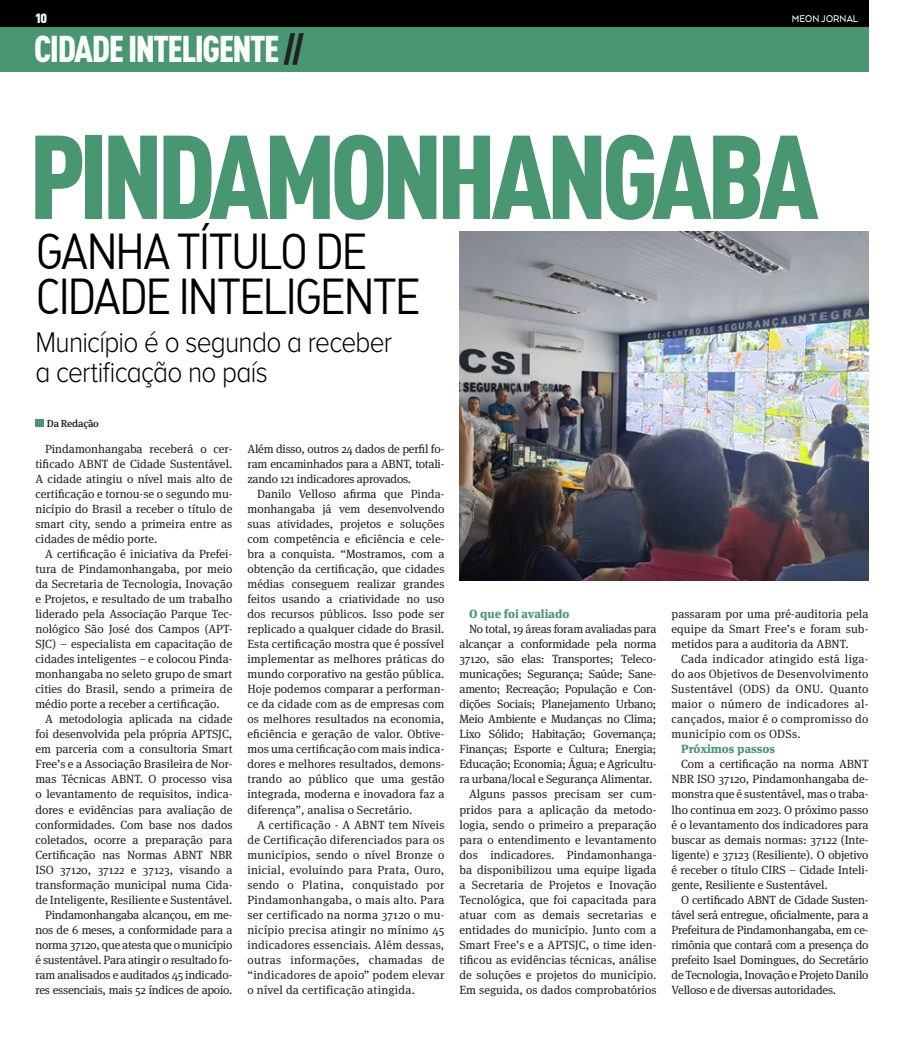
<style>
.page{position:relative;width:904px;height:1053px;background:#fff}
.page>*{position:absolute;margin:0;border:0;box-sizing:border-box;transform-origin:0 0}
.t1{font:117px "DIN Cond Black Alternate";letter-spacing:-.05em;color:#499672}
.t2{font:49.25px/45.4px "DIN Alternate";letter-spacing:-.065em;color:#000;scale:.89 1}
.t3{font:36.75px "DIN Cond Black Alternate";letter-spacing:-.045em;color:#fff}
.t4{font:300 29.5px/29.5px "Proxima Nova A";letter-spacing:-.03em;color:#000;scale:.89 1}
.t5{font:15.75px "DIN Cond Black Alternate";color:#fff}
.t6{font:11.88px/15px "Meta Serif OT";color:#231f20;text-align:justify}
.t7{font:800 11.88px "Meta Serif OT";color:#499672}
.t8{font:500 11.25px "Arquitecta";letter-spacing:.01em;color:#fff;scale:.89 1}
.t9{font:500 10.25px "Meta Serif OT";letter-spacing:-.02em;color:#231f20}
.s1{color:#231f20}
</style>
<div class="page">
<img style="left:459px;top:231px;width:409px;height:349px">
<div style="left:0;top:4px;width:868px;height:67px;background:#499672"></div>
<div style="left:35px;top:419px;width:9px;height:8px;background:#499672"></div>
<div style="left:0;top:0;width:868px;height:27px;background:#000"></div>
<h3 class="t5" style="left:35px;top:8px;width:13px">10</h3>
<p class="t8" style="left:792px;top:12px;width:76px">MEON JORNAL</p>
<p class="t3" style="left:34px;top:26px;width:271px">CIDADE INTELIGENTE <span class="s1">//</span></p>
<p class="t1" style="left:29px;top:104px;width:791px">PINDAMONHANGABA</p>
<p class="t2" style="left:35px;top:228px;width:434px">GANHA TÍTULO DE<br>CIDADE INTELIGENTE</p>
<p class="t4" style="left:35px;top:328px;width:402px">Município é o segundo a receber a certificação no país</p>
<p class="t9" style="left:47px;top:417px;width:54px">Da Redação</p>
<p class="t6" style="left:35px;top:441px;width:198px;text-indent:10px">Pindamonhangaba receberá o cer&shy;tificado ABNT de Cidade Sustentável.<br>A cidade atingiu o nível mais alto de certificação e tornou-se o segundo mu&shy;nicípio do Brasil a receber o título de smart city, sendo a primeira entre as cidades de médio porte.</p>
<p class="t6" style="left:35px;top:546px;width:198px;text-indent:10px">A certificação é iniciativa da Prefei&shy;tura de Pindamonhangaba, por meio da Secretaria de Tecnologia, Inovação e Projetos, e resultado de um trabalho liderado pela Associação Parque Tec&shy;nológico São José dos Campos (APT-SJC) – especialista em capacitação de cidades inteligentes – e colocou Pinda&shy;monhangaba no seleto grupo de smart cities do Brasil, sendo a primeira de médio porte a receber a certificação.</p>
<p class="t6" style="left:35px;top:711px;width:198px;text-indent:10px">A metodologia aplicada na cidade foi desenvolvida pela própria APTSJC, em parceria com a consultoria Smart Free’s e a Associação Brasileira de Nor&shy;mas Técnicas ABNT. O processo visa o levantamento de requisitos, indica&shy;dores e evidências para avaliação de conformidades. Com base nos dados coletados, ocorre a preparação para Certificação nas Normas ABNT NBR ISO 37120, 37122 e 37123, visando a transformação municipal numa Cida&shy;de Inteligente, Resiliente e Sustentável.</p>
<p class="t6" style="left:35px;top:906px;width:198px;text-indent:10px">Pindamonhangaba alcançou, em me&shy;nos de 6 meses, a conformidade para a norma 37120, que atesta que o município é sustentável. Para atingir o resultado fo&shy;ram analisados e auditados 45 indicado&shy;res essenciais, mais 52 índices de apoio.</p>
<p class="t6" style="left:247px;top:441px;width:198px">Além disso, outros 24 dados de perfil fo&shy;ram encaminhados para a ABNT, totali&shy;zando 121 indicadores aprovados.</p>
<p class="t6" style="left:247px;top:486px;width:198px;text-indent:10px">Danilo Velloso afirma que Pinda&shy;monhangaba já vem desenvolvendo suas atividades, projetos e soluções com competência e eficiência e cele&shy;bra a conquista. “Mostramos, com a obtenção da certificação, que cidades médias conseguem realizar grandes feitos usando a criatividade no uso dos recursos públicos. Isso pode ser replicado a qualquer cidade do Brasil.<br>Esta certificação mostra que é possível implementar as melhores práticas do mundo corporativo na gestão pública.<br>Hoje podemos comparar a performan&shy;ce da cidade com as de empresas com os melhores resultados na economia, eficiência e geração de valor. Obtive&shy;mos uma certificação com mais indica&shy;dores e melhores resultados, demons&shy;trando ao público que uma gestão integrada, moderna e inovadora faz a diferença”, analisa o Secretário.</p>
<p class="t6" style="left:247px;top:816px;width:198px;text-indent:10px">A certificação - A ABNT tem Níveis de Certificação diferenciados para os municípios, sendo o nível Bronze o inicial, evoluindo para Prata, Ouro, sendo o Platina, conquistado por Pindamonhangaba, o mais alto. Para ser certificado na norma 37120 o mu&shy;nicípio precisa atingir no mínimo 45 indicadores essenciais. Além dessas, outras informações, chamadas de “indicadores de apoio” podem elevar o nível da certificação atingida.</p>
<p class="t7" style="left:469px;top:606px;width:102px">O que foi avaliado</p>
<p class="t6" style="left:459px;top:621px;width:198px;text-indent:10px">No total, 19 áreas foram avaliadas para alcançar a conformidade pela norma 37120, são elas: Transportes; Teleco&shy;municações; Segurança; Saúde; Sane&shy;amento; Recreação; População e Con&shy;dições Sociais; Planejamento Urbano; Meio Ambiente e Mudanças no Clima; Lixo Sólido; Habitação; Governança; Finanças; Esporte e Cultura; Energia; Educação; Economia; Água; e Agricultu&shy;ra urbana/local e Segurança Alimentar.</p>
<p class="t6" style="left:459px;top:786px;width:198px;text-indent:10px">Alguns passos precisam ser cum&shy;pridos para a aplicação da metodo&shy;logia, sendo o primeiro a preparação para o entendimento e levantamento dos indicadores. Pindamonhanga&shy;ba disponibilizou uma equipe ligada a Secretaria de Projetos e Inovação Tecnológica, que foi capacitada para atuar com as demais secretarias e entidades do município. Junto com a Smart Free’s e a APTSJC, o time iden&shy;tificou as evidências técnicas, análise de soluções e projetos do município.<br>Em seguida, os dados comprobatórios</p>
<p class="t6" style="left:671px;top:606px;width:198px">passaram por uma pré-auditoria pela equipe da Smart Free’s e foram sub&shy;metidos para a auditoria da ABNT.</p>
<p class="t6" style="left:671px;top:651px;width:198px;text-indent:10px">Cada indicador atingido está liga&shy;do aos Objetivos de Desenvolvimento Sustentável (ODS) da ONU. Quanto maior o número de indicadores al&shy;cançados, maior é o compromisso do município com os ODSs.</p>
<p class="t7" style="left:681px;top:741px;width:96px">Próximos passos</p>
<p class="t6" style="left:671px;top:756px;width:198px;text-indent:10px">Com a certificação na norma ABNT NBR ISO 37120, Pindamonhangaba de&shy;monstra que é sustentável, mas o traba&shy;lho continua em 2023. O próximo passo é o levantamento dos indicadores para buscar as demais normas: 37122 (Inte&shy;ligente) e 37123 (Resiliente). O objetivo é receber o título CIRS – Cidade Inteli&shy;gente, Resiliente e Sustentável.</p>
<p class="t6" style="left:671px;top:891px;width:198px;text-indent:10px">O certificado ABNT de Cidade Susten&shy;tável será entregue, oficialmente, para a Prefeitura de Pindamonhangaba, em ce&shy;rimônia que contará com a presença do prefeito Isael Domingues, do Secretário de Tecnologia, Inovação e Projeto Danilo Velloso e de diversas autoridades.</p>
</div>
